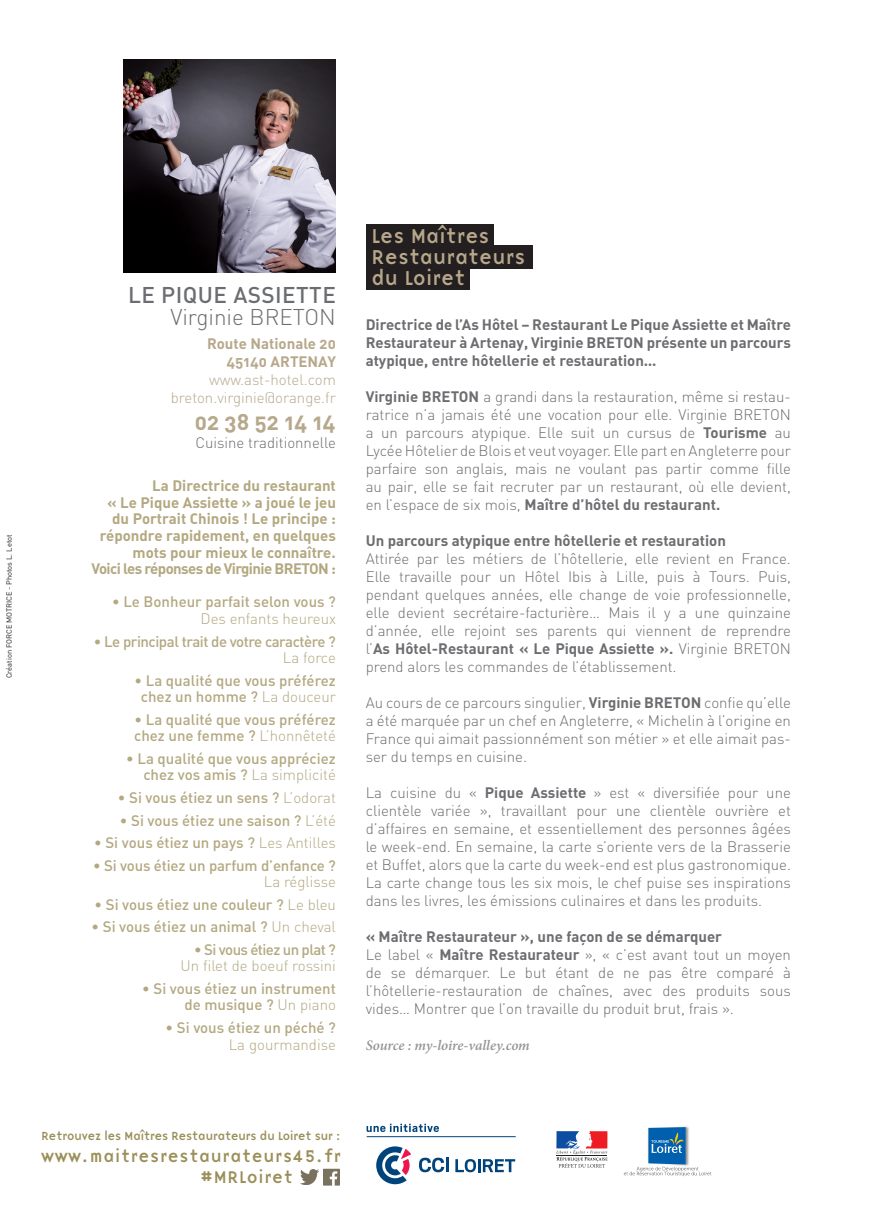
<style>
.page{position:relative;width:893px;height:1217px;background:#fff}
.page>*{position:absolute;margin:0;border:0;box-sizing:border-box;transform-origin:0 0}
.t1{font:500 22.5px "DIN";letter-spacing:.02em;color:#6c6d70}
.t2{font:300 22.5px "DIN";color:#6c6d70}
.t3{font:22.5px "DIN Bold Alternate";color:#b7a88b}
.t4{font:20.85px/21.1px "Base Nine";letter-spacing:-.03em;color:#b7a88b}
.t5{font:17.55px/21.6px "Base Nine";color:#9a8f58}
.t6{font:300 15px/18px "DIN";color:#6c6d70;text-align:justify}
.t7{font:15px/16.6px "DIN Medium Alternate";color:#b3a880;text-align:right}
.t8{font:15px/18px "DIN Bold Alternate";color:#6c6d70;text-align:justify}
.t9{font:15px/16.6px "DIN Bold Alternate";color:#b3a880;text-align:right}
.t10{font:300 15px "DIN";color:#b3a880}
.t11{font:300 15px/18px "DIN";color:#b7a88b;text-align:right}
.t12{font:15px "DIN Medium Alternate";letter-spacing:-.03em;color:#b3a880}
.t13{font:15px/18px "DIN Bold Alternate";color:#b7a88b;text-align:right}
.t14{font:15px "DIN Medium Alternate";letter-spacing:-.04em;color:#b3a880}
.t15{font:italic 600 14.55px "Minion Pro";letter-spacing:-.005em;color:#939598}
.t16{font:12.15px "Base Nine";letter-spacing:-.06em;color:#9a8f58}
.t17{font:7.5px "DIN";color:#231f20}
.s1{font-family:"DIN";font-weight:300}
.s2{font-weight:700}
</style>
<div class="page">
<img style="left:123px;top:60px;width:213px;height:212px">
<div style="left:366px;top:224px;width:127px;height:24px;background:#231f20"></div>
<div style="left:366px;top:245px;width:167px;height:24px;background:#231f20"></div>
<div style="left:366px;top:266px;width:103px;height:24px;background:#231f20"></div>
<img style="left:301px;top:1169px;width:17px;height:14px">
<img style="left:323px;top:1168px;width:17px;height:17px">
<svg style="left:624px;top:1126px;width:87px;height:49px"></svg>
<svg style="left:419px;top:1157px;width:25px;height:14px"></svg>
<hr style="left:446px;top:1157px;width:3px;height:14px;background:#00447b">
<svg style="left:455px;top:1159px;width:60px;height:12px"></svg>
<svg style="left:376px;top:1146px;width:35px;height:37px"></svg>
<hr style="left:367px;top:1136px;width:149px;height:1px;background:#00447b">
<svg style="left:367px;top:1123px;width:72px;height:8px"></svg>
<svg style="left:559px;top:1167px;width:46px;height:1px"></svg>
<svg style="left:556px;top:1131px;width:51px;height:36px"></svg>
<p class="t17" style="left:4px;top:678px;width:145px;rotate:-90deg">Création FORCE MOTRICE - Photos L. Letot</p>
<h1 class="t1" style="left:128px;top:280px;width:209px">LE PIQUE ASSIETTE</h1>
<h1 class="t2" style="left:170px;top:303px;width:167px">Virginie BRETON</h1>
<p class="t13" style="left:207px;top:334px;width:130px">Route Nationale 20<br>45140 ARTENAY</p>
<p class="t11" style="left:171px;top:371px;width:167px">www.ast-hotel.com breton.virginie@orange.fr</p>
<h1 class="t3" style="left:195px;top:407px;width:143px">02 38 52 14 14</h1>
<p class="t6" style="left:195px;top:434px;width:142px">Cuisine traditionnelle</p>
<p class="t9" style="left:92px;top:476px;width:246px">La Directrice du restaurant<br>« Le Pique Assiette » a joué le jeu du Portrait Chinois ! Le principe : répondre rapidement, en quelques mots pour mieux le connaître.<br>Voici les réponses de Virginie BRETON :</p>
<p class="t7" style="left:112px;top:593px;width:225px">• Le Bonheur parfait selon vous ?</p>
<p class="t10" style="left:200px;top:609px;width:137px">Des enfants heureux</p>
<p class="t12" style="left:94px;top:631px;width:244px">• Le principal trait de votre caractère ?</p>
<p class="t10" style="left:283px;top:648px;width:55px">La force</p>
<p class="t7" style="left:135px;top:671px;width:203px;text-align:center">• La qualité que vous préférez chez un homme ? <span class="s1">La douceur</span></p>
<p class="t7" style="left:134px;top:710px;width:203px;text-align:left">• La qualité que vous préférez chez une femme ? <span class="s1">L’honnêteté</span></p>
<p class="t7" style="left:126px;top:749px;width:211px">• La qualité que vous appréciez chez vos amis ? <span class="s1">La simplicité</span></p>
<p class="t7" style="left:118px;top:788px;width:220px">• Si vous étiez un sens ? <span class="s1">L’odorat</span></p>
<p class="t7" style="left:120px;top:811px;width:217px">• Si vous étiez une saison ? <span class="s1">L’été</span></p>
<p class="t7" style="left:94px;top:833px;width:243px">• Si vous étiez un pays ? <span class="s1">Les Antilles</span></p>
<p class="t7" style="left:93px;top:856px;width:244px">• Si vous étiez un parfum d’enfance ?</p>
<p class="t10" style="left:264px;top:872px;width:74px">La réglisse</p>
<p class="t7" style="left:95px;top:895px;width:243px">• Si vous étiez une couleur ? <span class="s1">Le bleu</span></p>
<p class="t7" style="left:92px;top:917px;width:246px">• Si vous étiez un animal ? <span class="s1">Un cheval</span></p>
<p class="t14" style="left:194px;top:939px;width:143px">• Si vous étiez un plat ?</p>
<p class="t10" style="left:181px;top:956px;width:157px">Un filet de boeuf rossini</p>
<p class="t7" style="left:142px;top:979px;width:195px">• Si vous étiez un instrument de musique ? <span class="s1">Un piano</span></p>
<p class="t7" style="left:166px;top:1018px;width:172px">• Si vous étiez un péché ?</p>
<p class="t10" style="left:229px;top:1034px;width:109px">La gourmandise</p>
<h2 class="t4" style="left:371px;top:225px;width:156px">Les Maîtres<br>Restaurateurs du Loiret</h2>
<p class="t8" style="left:366px;top:314px;width:427px">Directrice de l’As Hôtel – Restaurant Le Pique Assiette et Maître Restaurateur à Artenay, Virginie BRETON présente un parcours atypique, entre hôtellerie et restauration…</p>
<p class="t6" style="left:366px;top:387px;width:427px"><span class="s2">Virginie BRETON</span> a grandi dans la restauration, même si restau&shy;ratrice n’a jamais été une vocation pour elle. Virginie BRETON a un parcours atypique. Elle suit un cursus de <span class="s2">Tourisme</span> au Lycée Hôtelier de Blois et veut voyager. Elle part en Angleterre pour parfaire son anglais, mais ne voulant pas partir comme fille au pair, elle se fait recruter par un restaurant, où elle devient, en l’espace de six mois, <span class="s2">Maître d’hôtel du restaurant.</span></p>
<p class="t8" style="left:366px;top:530px;width:362px">Un parcours atypique entre hôtellerie et restauration</p>
<p class="t6" style="left:366px;top:549px;width:427px">Attirée par les métiers de l’hôtellerie, elle revient en France.<br>Elle travaille pour un Hôtel Ibis à Lille, puis à Tours. Puis, pendant quelques années, elle change de voie professionnelle, elle devient secrétaire-facturière… Mais il y a une quinzaine d’année, elle rejoint ses parents qui viennent de reprendre l’<span class="s2">As Hôtel-Restaurant « Le Pique Assiette ».</span> Virginie BRETON prend alors les commandes de l’établissement.</p>
<p class="t6" style="left:366px;top:693px;width:427px">Au cours de ce parcours singulier, <span class="s2">Virginie BRETON</span> confie qu’elle a été marquée par un chef en Angleterre, « Michelin à l’origine en France qui aimait passionnément son métier » et elle aimait pas&shy;ser du temps en cuisine.</p>
<p class="t6" style="left:366px;top:783px;width:427px">La cuisine du « <span class="s2">Pique Assiette</span> » est « diversifiée pour une clientèle variée », travaillant pour une clientèle ouvrière et d’affaires en semaine, et essentiellement des personnes âgées le week-end. En semaine, la carte s’oriente vers de la Brasserie et Buffet, alors que la carte du week-end est plus gastronomique.<br>La carte change tous les six mois, le chef puise ses inspirations dans les livres, les émissions culinaires et dans les produits.</p>
<p class="t8" style="left:366px;top:926px;width:358px">« Maître Restaurateur », une façon de se démarquer</p>
<p class="t6" style="left:366px;top:945px;width:427px">Le label « <span class="s2">Maître Restaurateur</span> », « c’est avant tout un moyen de se démarquer. Le but étant de ne pas être comparé à l’hôtellerie-restauration de chaînes, avec des produits sous vides… Montrer que l’on travaille du produit brut, frais ».</p>
<p class="t15" style="left:366px;top:1034px;width:166px">Source : my-loire-valley.com</p>
<p class="t16" style="left:41px;top:1126px;width:301px">Retrouvez les Maîtres Restaurateurs du Loiret sur :</p>
<p class="t5" style="left:200px;top:1144px;width:143px;text-indent:-159px">www.maitresrestaurateurs45.fr #MRLoiret</p>
</div>
